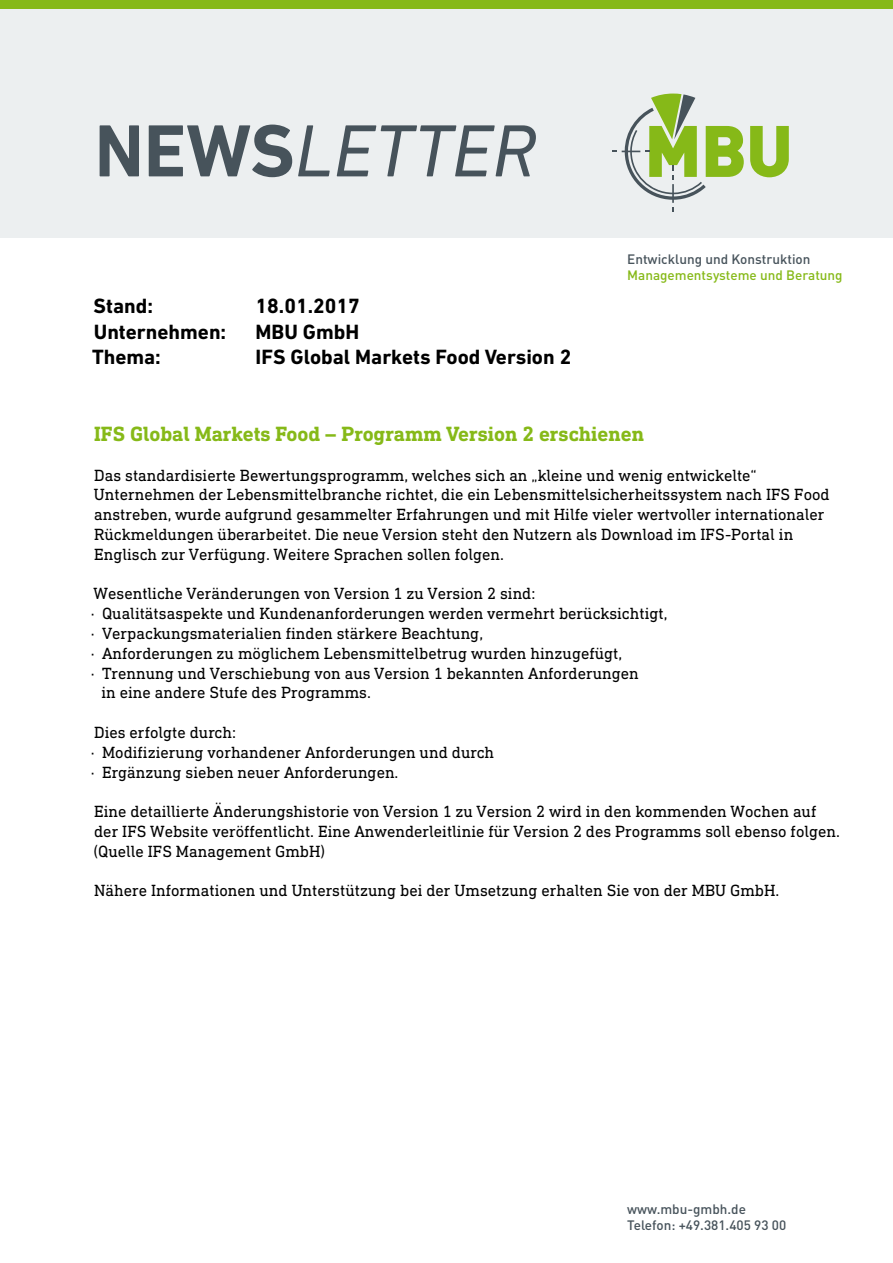
<style>
.page{position:relative;width:893px;height:1263px;background:#fff}
.page>*{position:absolute;margin:0;border:0;box-sizing:border-box;transform-origin:0 0}
.t1{font:italic 75px "DIN Next LT Pro";color:#47535b}
.t2{font:700 21px "DIN Next LT Pro";color:#000}
.t3{font:700 21px "DIN Next Slab Pro";color:#86b918}
.t4{font:16.5px/19.8px "DIN Next Slab Pro";color:#000}
.t5{font:500 13.5px/16.5px "DIN";color:#47535b}
.t6{font:500 13.5px "DIN";color:#86b918}
.s1{font-weight:700;font-style:normal}
</style>
<div class="page">
<div style="left:0;top:9px;width:893px;height:229px;background:#eceff0"></div>
<svg style="left:750px;top:126px;width:39px;height:51px"></svg>
<svg style="left:612px;top:94px;width:132px;height:118px"></svg>
<div style="left:0;top:0;width:893px;height:9px;background:#86b918"></div>
<h1 class="t1" style="left:95px;top:108px;width:443px"><span class="s1">News</span>LETTER</h1>
<p class="t2" style="left:94px;top:294px;width:61px">Stand:</p>
<p class="t2" style="left:256px;top:294px;width:106px">18.01.2017</p>
<p class="t2" style="left:94px;top:319px;width:134px">Unternehmen:</p>
<p class="t2" style="left:256px;top:319px;width:105px">MBU GmbH</p>
<p class="t2" style="left:92px;top:344px;width:70px">Thema:</p>
<p class="t2" style="left:256px;top:344px;width:317px">IFS Global Markets Food Version 2</p>
<p class="t5" style="left:627px;top:250px;width:185px">Entwicklung und Konstruktion</p>
<p class="t6" style="left:627px;top:267px;width:217px">Managementsysteme und Beratung</p>
<p class="t3" style="left:94px;top:422px;width:551px">IFS Global Markets Food – Programm Version 2 erschienen</p>
<p class="t4" style="left:94px;top:465px;width:737px">Das standardisierte Bewertungsprogramm, welches sich an „kleine und wenig entwickelte“ Unternehmen der Lebensmittelbranche richtet, die ein Lebensmittelsicherheitssystem nach IFS Food anstreben, wurde aufgrund gesammelter Erfahrungen und mit Hilfe vieler wertvoller internationaler Rückmeldungen überarbeitet. Die neue Version steht den Nutzern als Download im IFS-Portal in Englisch zur Verfügung. Weitere Sprachen sollen folgen.</p>
<p class="t4" style="left:94px;top:584px;width:443px">Wesentliche Veränderungen von Version 1 zu Version 2 sind:</p>
<p class="t4" style="left:91px;top:603px;width:578px">· Qualitätsaspekte und Kundenanforderungen werden vermehrt berücksichtigt,</p>
<p class="t4" style="left:91px;top:623px;width:394px">· Verpackungsmaterialien finden stärkere Beachtung,</p>
<p class="t4" style="left:91px;top:643px;width:533px">· Anforderungen zu möglichem Lebensmittelbetrug wurden hinzugefügt,</p>
<p class="t4" style="left:91px;top:663px;width:549px">· Trennung und Verschiebung von aus Version 1 bekannten Anforderungen</p>
<p class="t4" style="left:101px;top:683px;width:271px">in eine andere Stufe des Programms.</p>
<p class="t4" style="left:91px;top:722px;width:405px">Dies erfolgte durch:<br>· Modifizierung vorhandener Anforderungen und durch · Ergänzung sieben neuer Anforderungen.</p>
<p class="t4" style="left:93px;top:801px;width:748px">Eine detaillierte Änderungshistorie von Version 1 zu Version 2 wird in den kommenden Wochen auf der IFS Website veröffentlicht. Eine Anwenderleitlinie für Version 2 des Programms soll ebenso folgen. (Quelle IFS Management GmbH)</p>
<p class="t4" style="left:94px;top:881px;width:687px">Nähere Informationen und Unterstützung bei der Umsetzung erhalten Sie von der MBU GmbH.</p>
<p class="t5" style="left:627px;top:1200px;width:161px">www.mbu-gmbh.de<br>Telefon: +49.381.405 93 00</p>
</div>
